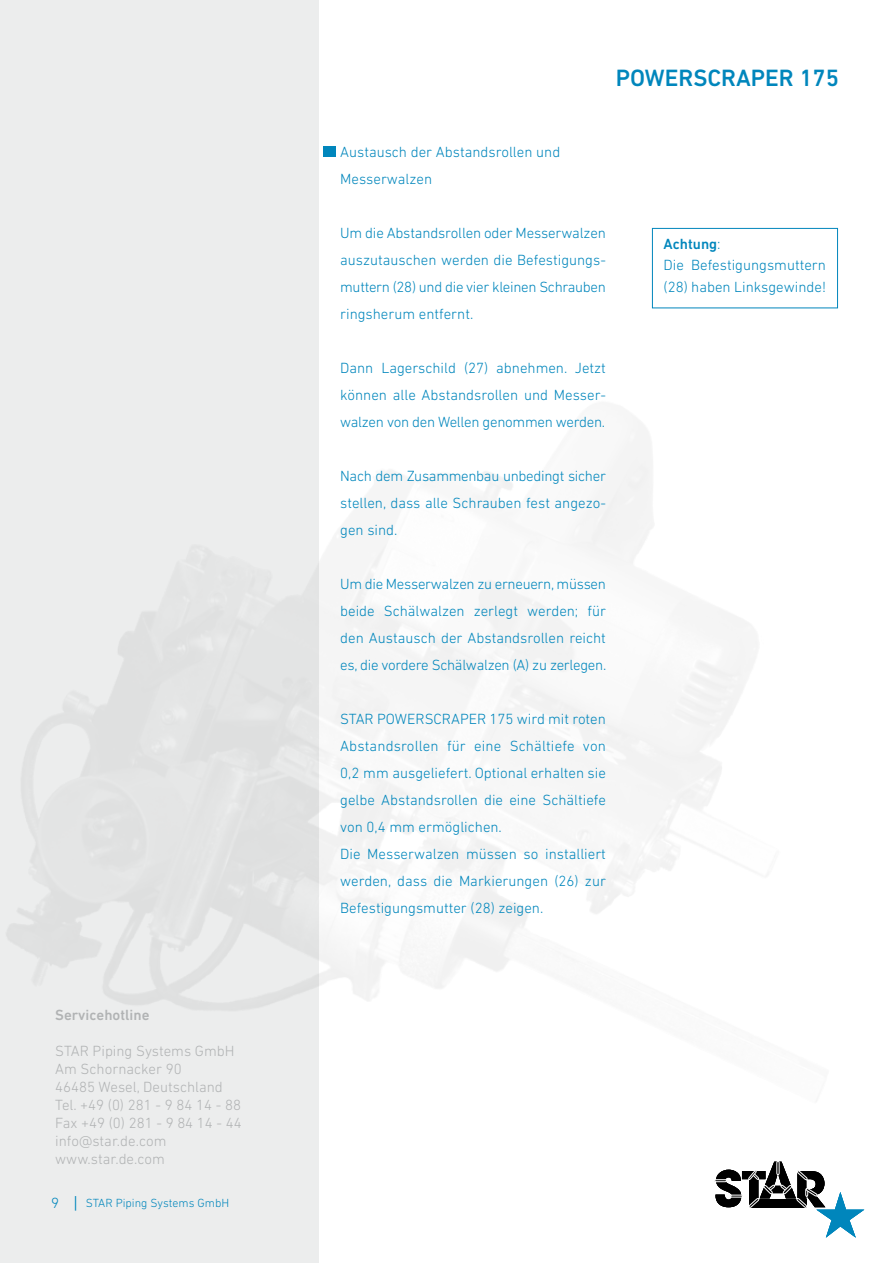
<style>
.page{position:relative;width:893px;height:1263px;background:#fff}
.page>*{position:absolute;margin:0;border:0;box-sizing:border-box;transform-origin:0 0}
.t1{font:500 24px "DIN Next LT Pro";color:#0086bc}
.t2{font:300 15px/27px "DIN Next LT Pro";color:#0086bc;text-align:justify}
.t3{font:300 15px/18px "DIN Next LT Pro";color:#b1b3b4}
.t4{font:500 15px "DIN Next LT Pro";color:#b1b3b4}
.t5{font:300 12px "DIN Next LT Pro";color:#0086bc}
.s1{font-family:"Arial";font-weight:400;font-size:12px}
.s2{font-weight:500}
</style>
<div class="page">
<div style="left:0;top:0;width:319px;height:1263px;background:#eceded"></div>
<div style="left:323px;top:146px;width:13px;height:11px;background:#0086bc"></div>
<svg style="left:714px;top:1161px;width:150px;height:77px"></svg>
<div style="left:652px;top:228px;width:186px;height:80px;border:1px solid #0086bc"></div>
<p class="t4" style="left:55px;top:1006px;width:96px">Servicehotline</p>
<p class="t3" style="left:55px;top:1042px;width:188px">STAR Piping Systems GmbH<br>Am Schornacker 90<br>46485 Wesel, Deutschland<br>Tel. +49 (0) 281 - 9 84 14 - 88<br>Fax +49 (0) 281 - 9 84 14 - 44 info@star.de.com www.star.de.com</p>
<p class="t2" style="left:51px;top:1189px;width:30px">9 <span class="s1">│</span></p>
<p class="t5" style="left:86px;top:1196px;width:145px">STAR Piping Systems GmbH</p>
<h1 class="t1" style="left:616px;top:64px;width:225px">POWERSCRAPER 175</h1>
<p class="t2" style="left:340px;top:138px;width:222px">Austausch der Abstandsrollen und<br>Messerwalzen</p>
<p class="t2" style="left:340px;top:219px;width:267px">Um die Abstandsrollen oder Messerwalzen auszutauschen werden die Befestigungs&shy;muttern (28) und die vier kleinen Schrauben ringsherum entfernt.</p>
<p class="t2" style="left:340px;top:354px;width:267px">Dann Lagerschild (27) abnehmen. Jetzt können alle Abstandsrollen und Messer&shy;walzen von den Wellen genommen werden.</p>
<p class="t2" style="left:340px;top:462px;width:267px">Nach dem Zusammenbau unbedingt sicher stellen, dass alle Schrauben fest angezo&shy;gen sind.</p>
<p class="t2" style="left:340px;top:570px;width:268px">Um die Messerwalzen zu erneuern, müssen beide Schälwalzen zerlegt werden; für den Austausch der Abstandsrollen reicht es, die vordere Schälwalzen (A) zu zerlegen.</p>
<p class="t2" style="left:340px;top:705px;width:267px;text-align:left">STAR POWERSCRAPER 175 wird mit roten Abstandsrollen für eine Schältiefe von 0,2 mm ausgeliefert. Optional erhalten sie gelbe Abstandsrollen die eine Schältiefe von 0,4 mm ermöglichen.<br>Die Messerwalzen müssen so installiert werden, dass die Markierungen (26) zur Befestigungsmutter (28) zeigen.</p>
<p class="t2" style="left:664px;top:233px;width:164px;line-height:21px"><span class="s2">Achtung</span>:<br>Die Befestigungsmuttern</p>
<p class="t2" style="left:664px;top:273px;width:164px">(28) haben Linksgewinde!</p>
</div>
